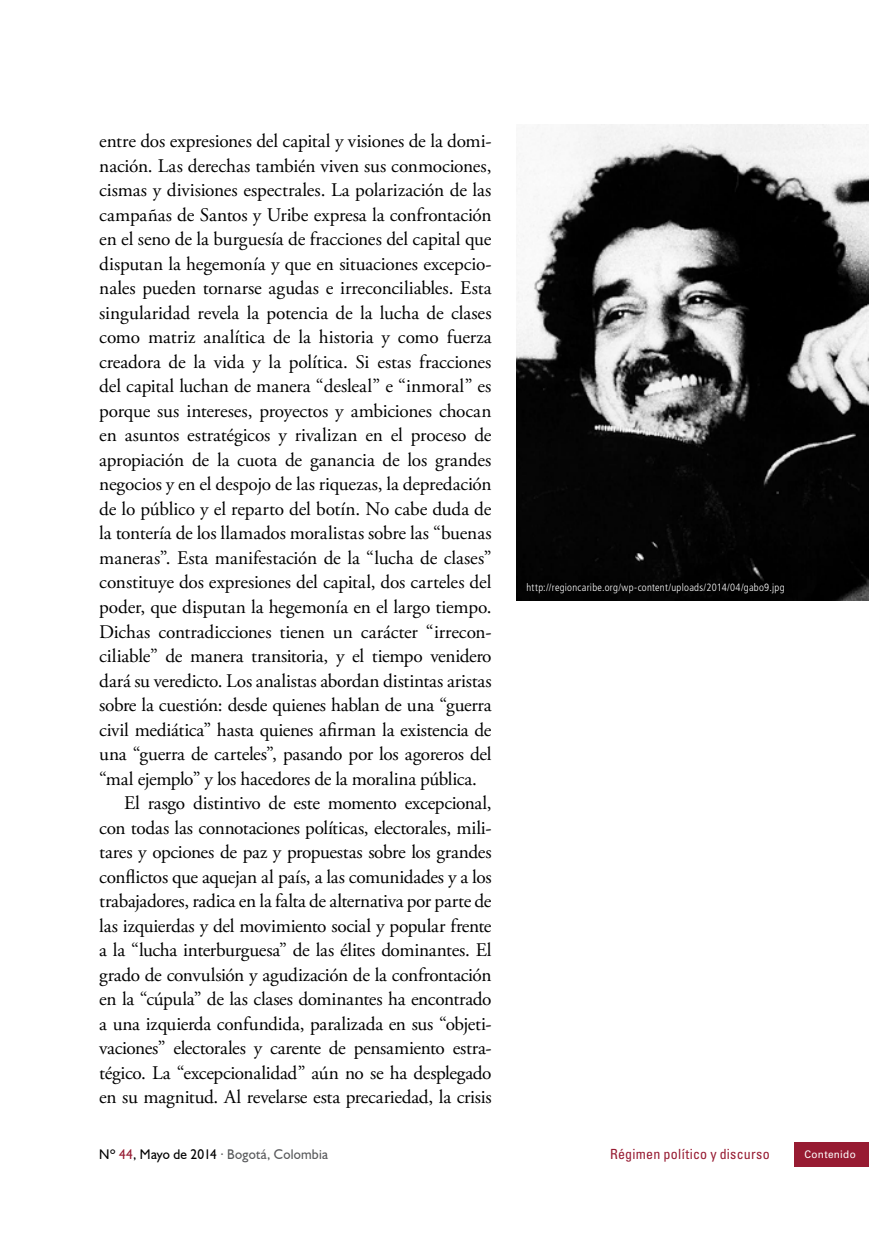
<style>
.page{position:relative;width:869px;height:1241px;background:#fff}
.page>*{position:absolute;margin:0;border:0;box-sizing:border-box;transform-origin:0 0}
.t1{font:19.25px "Adobe Garamond Pro";letter-spacing:-.01em;color:#000}
.t2{font:14px "Humanist 521 BT";letter-spacing:.02em;color:#58595b;scale:.95 1}
.t3{font:condensed 14px "Univers LT Std";letter-spacing:.02em;color:#971b32}
.t4{font:300 condensed 10.5px "Frutiger LT Std";letter-spacing:.025em;color:#fff}
.t5{font:10.5px "Univers LT Std";letter-spacing:.035em;color:#fff;scale:.95 1}
.s1{color:#000}
.s2{color:#971b32}
</style>
<div class="page">
<div style="left:794px;top:1141px;width:74px;height:25px;background:#971b32"></div>
<img style="left:516px;top:124px;width:352px;height:476px">
<p class="t1" style="left:99px;top:129px;width:393px">entre dos expresiones del capital y visiones de la domi-</p>
<p class="t1" style="left:99px;top:154px;width:393px">nación. Las derechas también viven sus conmociones,</p>
<p class="t1" style="left:99px;top:178px;width:393px">cismas y divisiones espectrales. La polarización de las</p>
<p class="t1" style="left:99px;top:203px;width:393px">campañas de Santos y Uribe expresa la confrontación</p>
<p class="t1" style="left:99px;top:227px;width:393px">en el seno de la burguesía de fracciones del capital que</p>
<p class="t1" style="left:99px;top:252px;width:393px">disputan la hegemonía y que en situaciones excepcio-</p>
<p class="t1" style="left:99px;top:276px;width:393px">nales pueden tornarse agudas e irreconciliables. Esta</p>
<p class="t1" style="left:99px;top:301px;width:393px">singularidad revela la potencia de la lucha de clases</p>
<p class="t1" style="left:99px;top:325px;width:393px">como matriz analítica de la historia y como fuerza</p>
<p class="t1" style="left:99px;top:350px;width:393px">creadora de la vida y la política. Si estas fracciones</p>
<p class="t1" style="left:99px;top:374px;width:393px">del capital luchan de manera “desleal” e “inmoral” es</p>
<p class="t1" style="left:99px;top:399px;width:393px">porque sus intereses, proyectos y ambiciones chocan</p>
<p class="t1" style="left:99px;top:423px;width:393px">en asuntos estratégicos y rivalizan en el proceso de</p>
<p class="t1" style="left:99px;top:448px;width:393px">apropiación de la cuota de ganancia de los grandes</p>
<p class="t1" style="left:99px;top:472px;width:393px">negocios y en el despojo de las riquezas, la depredación</p>
<p class="t1" style="left:99px;top:497px;width:393px">de lo público y el reparto del botín. No cabe duda de</p>
<p class="t1" style="left:99px;top:521px;width:393px">la tontería de los llamados moralistas sobre las “buenas</p>
<p class="t1" style="left:99px;top:546px;width:393px">maneras”. Esta manifestación de la “lucha de clases”</p>
<p class="t1" style="left:99px;top:570px;width:393px">constituye dos expresiones del capital, dos carteles del</p>
<p class="t1" style="left:99px;top:595px;width:394px">poder, que disputan la hegemonía en el largo tiempo.</p>
<p class="t1" style="left:99px;top:619px;width:393px">Dichas contradicciones tienen un carácter “irrecon-</p>
<p class="t1" style="left:99px;top:644px;width:393px">ciliable” de manera transitoria, y el tiempo venidero</p>
<p class="t1" style="left:99px;top:668px;width:393px">dará su veredicto. Los analistas abordan distintas aristas</p>
<p class="t1" style="left:99px;top:693px;width:393px">sobre la cuestión: desde quienes hablan de una “guerra</p>
<p class="t1" style="left:99px;top:717px;width:393px">civil mediática” hasta quienes afirman la existencia de</p>
<p class="t1" style="left:99px;top:742px;width:393px">una “guerra de carteles”, pasando por los agoreros del</p>
<p class="t1" style="left:99px;top:766px;width:379px">“mal ejemplo” y los hacedores de la moralina pública.</p>
<p class="t1" style="left:124px;top:791px;width:369px">El rasgo distintivo de este momento excepcional,</p>
<p class="t1" style="left:99px;top:815px;width:393px">con todas las connotaciones políticas, electorales, mili-</p>
<p class="t1" style="left:99px;top:840px;width:393px">tares y opciones de paz y propuestas sobre los grandes</p>
<p class="t1" style="left:99px;top:865px;width:393px">conflictos que aquejan al país, a las comunidades y a los</p>
<p class="t1" style="left:99px;top:889px;width:393px">trabajadores, radica en la falta de alternativa por parte de</p>
<p class="t1" style="left:99px;top:914px;width:393px">las izquierdas y del movimiento social y popular frente</p>
<p class="t1" style="left:99px;top:938px;width:393px">a la “lucha interburguesa” de las élites dominantes. El</p>
<p class="t1" style="left:99px;top:963px;width:393px">grado de convulsión y agudización de la confrontación</p>
<p class="t1" style="left:99px;top:987px;width:393px">en la “cúpula” de las clases dominantes ha encontrado</p>
<p class="t1" style="left:99px;top:1012px;width:393px">a una izquierda confundida, paralizada en sus “objeti-</p>
<p class="t1" style="left:99px;top:1036px;width:393px">vaciones” electorales y carente de pensamiento estra-</p>
<p class="t1" style="left:99px;top:1061px;width:393px">tégico. La “excepcionalidad” aún no se ha desplegado</p>
<p class="t1" style="left:99px;top:1085px;width:393px">en su magnitud. Al revelarse esta precariedad, la crisis</p>
<p class="t4" style="left:526px;top:581px;width:259px">http://regioncaribe.org/wp-content/uploads/2014/04/gabo9.jpg</p>
<p class="t3" style="left:609px;top:1145px;width:161px">Régimen político y discurso</p>
<p class="t2" style="left:99px;top:1145px;width:242px"><span class="s1">Nº</span> <span class="s2">44</span><span class="s1">, Mayo de 2014</span> · Bogotá, Colombia</p>
<p class="t5" style="left:804px;top:1147px;width:56px">Contenido</p>
</div>
